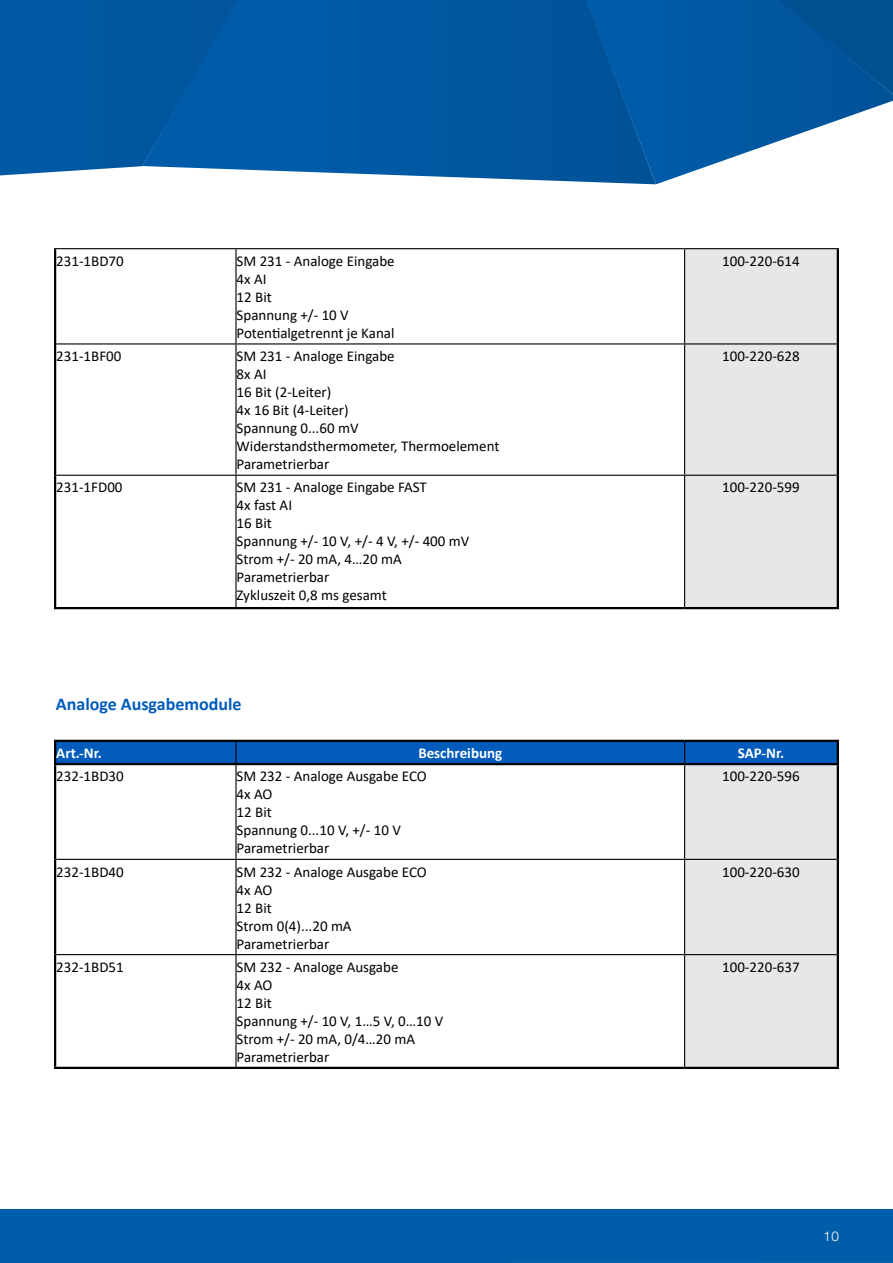
<style>
.page{position:relative;width:893px;height:1263px;background:#fff}
.page>*{position:absolute;margin:0;border:0;box-sizing:border-box;transform-origin:0 0}
.t1{font:700 18px "Calibri";color:#005bbb}
.t2{font:15px/18px "Calibri";color:#000}
.t3{font:700 15px "Calibri";color:#fff}
.t4{font:300 13.5px "Helvetica Neue LTW1 G";color:#fff}
</style>
<div class="page">
<div style="left:0;top:0;width:142px;height:175px;background:#0058a2"></div>
<svg style="left:142px;top:0;width:444px;height:182px;background:#0b60a6"></svg>
<svg style="left:586px;top:0;width:307px;height:184px"></svg>
<div style="left:778px;top:0;width:115px;height:94px;background:#005297"></div>
<div style="left:0;top:1209px;width:893px;height:54px;background:#005da9"></div>
<svg style="left:685px;top:249px;width:153px;height:818px;fill:#e6e7e8"></svg>
<div style="left:56px;top:742px;width:781px;height:21px;background:#005bbb"></div>
<hr style="left:837px;top:742px;width:2px;height:21px;background:#000">
<hr style="left:236px;top:740px;width:449px;height:2px;background:#000">
<hr style="left:685px;top:740px;width:154px;height:2px;background:#000">
<hr style="left:236px;top:763px;width:449px;height:2px;background:#000">
<hr style="left:685px;top:763px;width:154px;height:2px;background:#000">
<hr style="left:54px;top:249px;width:2px;height:95px;background:#000">
<hr style="left:235px;top:249px;width:2px;height:94px;background:#000">
<hr style="left:684px;top:249px;width:1px;height:94px;background:#000">
<hr style="left:837px;top:249px;width:2px;height:95px;background:#000">
<hr style="left:54px;top:344px;width:2px;height:131px;background:#000">
<hr style="left:235px;top:344px;width:2px;height:131px;background:#000">
<hr style="left:684px;top:344px;width:1px;height:131px;background:#000">
<hr style="left:837px;top:344px;width:2px;height:131px;background:#000">
<hr style="left:54px;top:475px;width:2px;height:132px;background:#000">
<hr style="left:235px;top:476px;width:2px;height:131px;background:#000">
<hr style="left:684px;top:476px;width:1px;height:131px;background:#000">
<hr style="left:54px;top:248px;width:182px;height:1px;background:#000">
<hr style="left:236px;top:248px;width:449px;height:1px;background:#000">
<hr style="left:685px;top:248px;width:154px;height:1px;background:#000">
<hr style="left:56px;top:343px;width:180px;height:1px;background:#000">
<hr style="left:236px;top:343px;width:449px;height:1px;background:#000">
<hr style="left:685px;top:343px;width:152px;height:1px;background:#000">
<hr style="left:56px;top:475px;width:180px;height:1px;background:#000">
<hr style="left:236px;top:475px;width:449px;height:1px;background:#000">
<hr style="left:685px;top:475px;width:152px;height:1px;background:#000">
<hr style="left:837px;top:475px;width:2px;height:132px;background:#000">
<hr style="left:54px;top:607px;width:182px;height:2px;background:#000">
<hr style="left:236px;top:607px;width:449px;height:2px;background:#000">
<hr style="left:685px;top:607px;width:154px;height:2px;background:#000">
<hr style="left:54px;top:742px;width:2px;height:21px;background:#000">
<hr style="left:54px;top:765px;width:2px;height:94px;background:#000">
<hr style="left:235px;top:765px;width:2px;height:94px;background:#000">
<hr style="left:684px;top:765px;width:1px;height:94px;background:#000">
<hr style="left:54px;top:740px;width:182px;height:2px;background:#000">
<hr style="left:54px;top:763px;width:182px;height:2px;background:#000">
<hr style="left:837px;top:765px;width:2px;height:94px;background:#000">
<hr style="left:54px;top:859px;width:2px;height:96px;background:#000">
<hr style="left:235px;top:860px;width:2px;height:94px;background:#000">
<hr style="left:684px;top:860px;width:1px;height:94px;background:#000">
<hr style="left:837px;top:859px;width:2px;height:96px;background:#000">
<hr style="left:54px;top:955px;width:2px;height:112px;background:#000">
<hr style="left:235px;top:955px;width:2px;height:112px;background:#000">
<hr style="left:684px;top:955px;width:1px;height:112px;background:#000">
<hr style="left:56px;top:859px;width:180px;height:1px;background:#000">
<hr style="left:236px;top:859px;width:449px;height:1px;background:#000">
<hr style="left:685px;top:859px;width:152px;height:1px;background:#000">
<hr style="left:56px;top:954px;width:180px;height:1px;background:#000">
<hr style="left:236px;top:954px;width:449px;height:1px;background:#000">
<hr style="left:685px;top:954px;width:152px;height:1px;background:#000">
<hr style="left:837px;top:955px;width:2px;height:112px;background:#000">
<hr style="left:54px;top:1067px;width:182px;height:2px;background:#000">
<hr style="left:236px;top:1067px;width:449px;height:2px;background:#000">
<hr style="left:685px;top:1067px;width:154px;height:2px;background:#000">
<p class="t2" style="left:56px;top:252px;width:69px">231-1BD70</p>
<p class="t2" style="left:237px;top:252px;width:160px">SM 231 - Analoge Eingabe<br>4x AI<br>12 Bit<br>Spannung +/- 10 V<br>Potentialgetrennt je Kanal</p>
<p class="t2" style="left:722px;top:252px;width:79px">100-220-614</p>
<p class="t2" style="left:56px;top:347px;width:67px">231-1BF00</p>
<p class="t2" style="left:237px;top:347px;width:264px">SM 231 - Analoge Eingabe<br>8x AI<br>16 Bit (2-Leiter)<br>4x 16 Bit (4-Leiter)<br>Spannung 0...60 mV<br>Widerstandsthermometer, Thermoelement<br>Parametrierbar</p>
<p class="t2" style="left:722px;top:347px;width:79px">100-220-628</p>
<p class="t2" style="left:56px;top:478px;width:68px">231-1FD00</p>
<p class="t2" style="left:237px;top:478px;width:234px">SM 231 - Analoge Eingabe FAST<br>4x fast AI<br>16 Bit<br>Spannung +/- 10 V, +/- 4 V, +/- 400 mV<br>Strom +/- 20 mA, 4…20 mA<br>Parametrierbar<br>Zykluszeit 0,8 ms gesamt</p>
<p class="t2" style="left:722px;top:478px;width:79px">100-220-599</p>
<p class="t1" style="left:56px;top:691px;width:187px">Analoge Ausgabemodule</p>
<p class="t3" style="left:56px;top:742px;width:47px">Art.-Nr.</p>
<p class="t3" style="left:418px;top:742px;width:85px">Beschreibung</p>
<p class="t3" style="left:738px;top:742px;width:48px">SAP-Nr.</p>
<p class="t2" style="left:56px;top:767px;width:69px">232-1BD30</p>
<p class="t2" style="left:237px;top:767px;width:192px">SM 232 - Analoge Ausgabe ECO<br>4x AO<br>12 Bit<br>Spannung 0...10 V, +/- 10 V<br>Parametrierbar</p>
<p class="t2" style="left:722px;top:767px;width:79px">100-220-596</p>
<p class="t2" style="left:56px;top:862px;width:69px">232-1BD40</p>
<p class="t2" style="left:237px;top:862px;width:192px">SM 232 - Analoge Ausgabe ECO<br>4x AO<br>12 Bit<br>Strom 0(4)...20 mA<br>Parametrierbar</p>
<p class="t2" style="left:722px;top:862px;width:79px">100-220-630</p>
<p class="t2" style="left:56px;top:957px;width:69px">232-1BD51</p>
<p class="t2" style="left:237px;top:957px;width:208px">SM 232 - Analoge Ausgabe<br>4x AO<br>12 Bit<br>Spannung +/- 10 V, 1…5 V, 0…10 V<br>Strom +/- 20 mA, 0/4…20 mA<br>Parametrierbar</p>
<p class="t2" style="left:722px;top:957px;width:79px">100-220-637</p>
<p class="t4" style="left:823px;top:1228px;width:17px">10</p>
</div>
